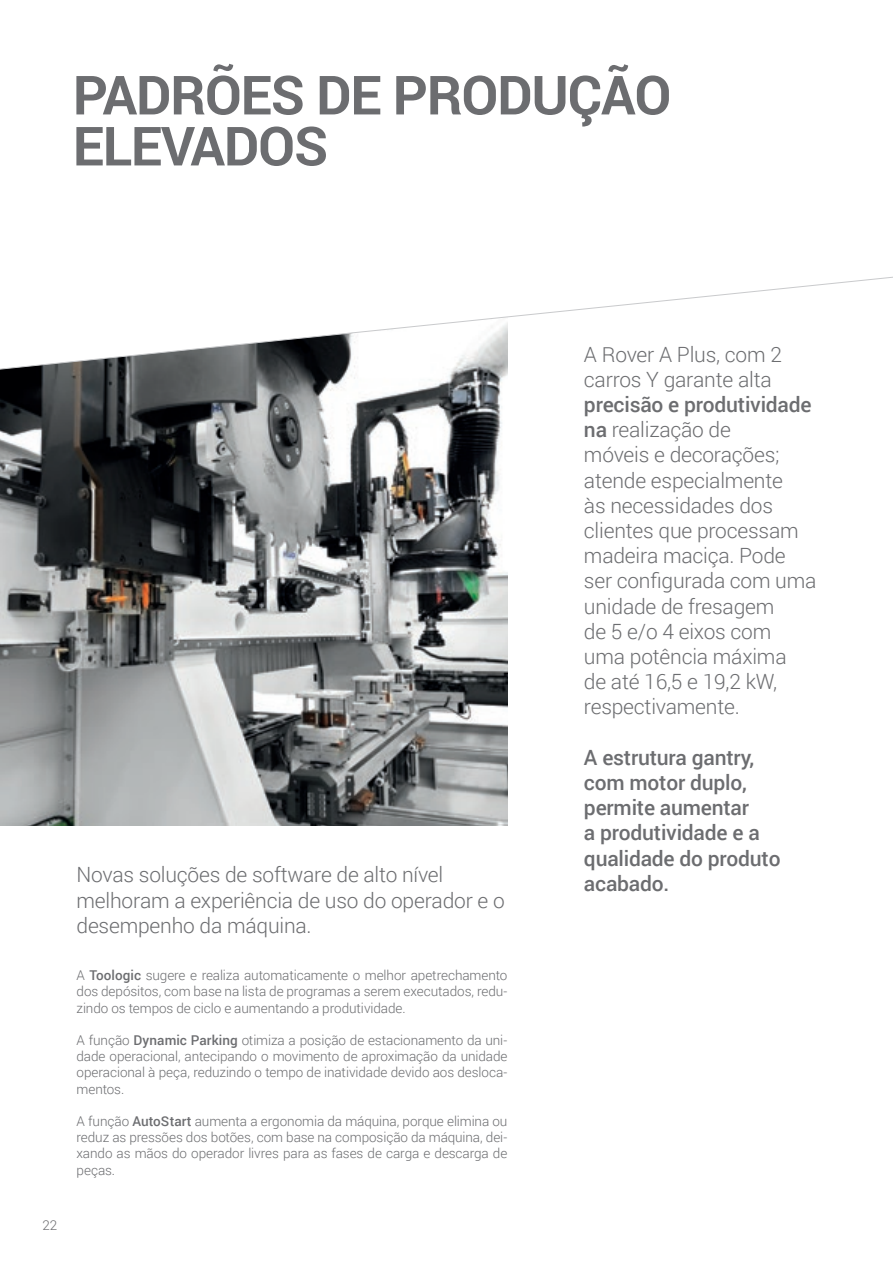
<style>
.page{position:relative;width:893px;height:1263px;background:#fff}
.page>*{position:absolute;margin:0;border:0;box-sizing:border-box;transform-origin:0 0}
.t1{font:700 54px/51px "Roboto";letter-spacing:-.02em;color:#6c6d70}
.t2{font:300 21px/25.2px "Roboto";letter-spacing:-.01em;color:#6c6d70}
.t3{font:500 21px/25.2px "Roboto";letter-spacing:-.01em;color:#6c6d70}
.t4{font:300 13.5px/16.2px "Roboto";letter-spacing:-.005em;color:#6c6d70;text-align:justify}
.s1{font-weight:500}
</style>
<div class="page">
<img style="left:0;top:371px;width:507px;height:454px">
<svg style="left:0;top:276px;width:893px;height:95px"></svg>
<p class="t1" style="left:73px;top:68px;width:600px">PADRÕES DE PRODUÇÃO<br>ELEVADOS</p>
<p class="t4" style="left:42px;top:1216px;width:16px">22</p>
<p class="t2" style="left:77px;top:862px;width:430px">Novas soluções de software de alto nível melhoram a experiência de uso do operador e o desempenho da máquina.</p>
<p class="t4" style="left:77px;top:967px;width:432px">A <span class="s1">Toologic</span> sugere e realiza automaticamente o melhor apetrechamento dos depósitos, com base na lista de programas a serem executados, redu&shy;zindo os tempos de ciclo e aumentando a produtividade.</p>
<p class="t4" style="left:77px;top:1032px;width:432px">A função <span class="s1">Dynamic Parking</span> otimiza a posição de estacionamento da uni&shy;dade operacional, antecipando o movimento de aproximação da unidade operacional à peça, reduzindo o tempo de inatividade devido aos desloca&shy;mentos.</p>
<p class="t4" style="left:77px;top:1113px;width:432px">A função <span class="s1">AutoStart</span> aumenta a ergonomia da máquina, porque elimina ou reduz as pressões dos botões, com base na composição da máquina, dei&shy;xando as mãos do operador livres para as fases de carga e descarga de peças.</p>
<p class="t2" style="left:584px;top:341px;width:234px">A Rover A Plus, com 2 carros Y garante alta <span class="s1">precisão e produtividade na</span> realização de<br>móveis e decorações; atende especialmente<br>às necessidades dos clientes que processam madeira maciça. Pode ser configurada com uma unidade de fresagem<br>de 5 e/o 4 eixos com uma potência máxima<br>de até 16,5 e 19,2 kW, respectivamente.</p>
<p class="t3" style="left:584px;top:744px;width:198px">A estrutura gantry, com motor duplo, permite aumentar<br>a produtividade e a qualidade do produto acabado.</p>
</div>
